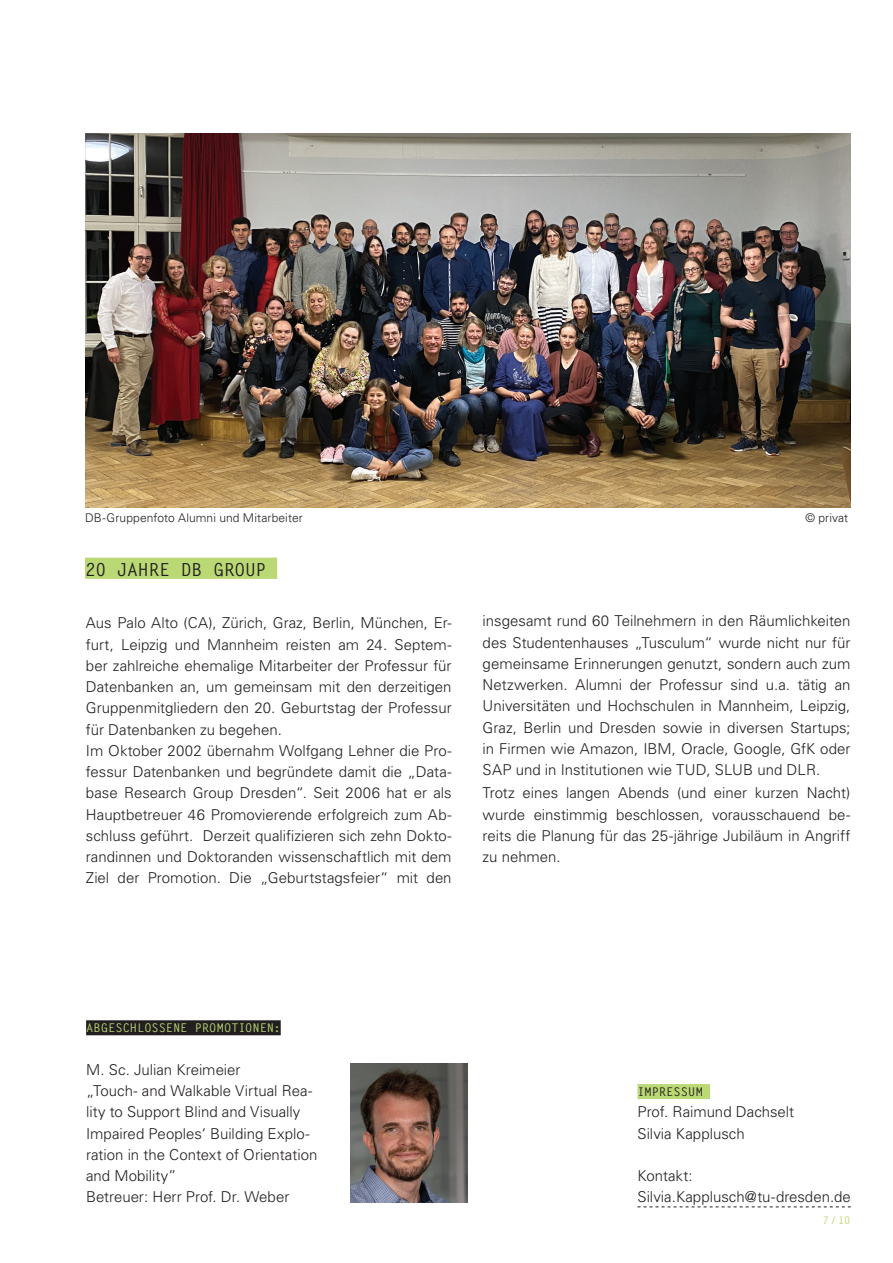
<style>
.page{position:relative;width:893px;height:1263px;background:#fff}
.page>*{position:absolute;margin:0;border:0;box-sizing:border-box;transform-origin:0 0}
.t1{font:700 18px "Letter Gothic Std";letter-spacing:-.01em;color:#231f20}
.t2{font:300 15px/21.3px "Univers LT Std";color:#231f20}
.Überschrift_2{font:300 12px "Univers LT Std";letter-spacing:.01em;color:#231f20}
.t3{font:700 12px "Letter Gothic Std";letter-spacing:.005em;color:#bad874}
.t4{font:700 12px "Letter Gothic Std";letter-spacing:.005em;color:#231f20}
.t5{font:700 10.5px "Letter Gothic Std";color:#bad874}
</style>
<div class="page">
<div style="left:85px;top:558px;width:192px;height:21px;background:#bad874"></div>
<img style="left:85px;top:133px;width:765px;height:374px">
<div style="left:86px;top:1020px;width:195px;height:15px;background:#231f20"></div>
<img style="left:350px;top:1063px;width:118px;height:139px">
<div style="left:637px;top:1084px;width:73px;height:15px;background:#bad874"></div>
<svg style="left:637px;top:1206px;width:214px;height:1px"></svg>
<h2 class="Überschrift_2" style="left:85px;top:510px;width:219px">DB-Gruppenfoto Alumni und Mitarbeiter</h2>
<h2 class="Überschrift_2" style="left:805px;top:510px;width:44px">© privat</h2>
<h2 class="t1" style="left:85px;top:558px;width:183px">20 JAHRE DB GROUP</h2>
<p class="t2" style="left:86px;top:612px;width:367px">Aus Palo Alto (CA), Zürich, Graz, Berlin, München, Er&shy;furt, Leipzig und Mannheim reisten am 24. Septem&shy;ber zahlreiche ehemalige Mitarbeiter der Professur für Datenbanken an, um gemeinsam mit den derzeitigen Gruppenmitgliedern den 20. Geburtstag der Professur für Datenbanken zu begehen.<br>Im Oktober 2002 übernahm Wolfgang Lehner die Pro&shy;fessur Datenbanken und begründete damit die „Data&shy;base Research Group Dresden“. Seit 2006 hat er als Hauptbetreuer 46 Promovierende erfolgreich zum Ab&shy;schluss geführt. Derzeit qualifizieren sich zehn Dokto&shy;randinnen und Doktoranden wissenschaftlich mit dem Ziel der Promotion. Die „Geburtstagsfeier“ mit den</p>
<p class="t2" style="left:483px;top:610px;width:369px;text-align:justify">insgesamt rund 60 Teilnehmern in den Räumlichkeiten des Studentenhauses „Tusculum“ wurde nicht nur für gemeinsame Erinnerungen genutzt, sondern auch zum Netzwerken. Alumni der Professur sind u.a. tätig an Universitäten und Hochschulen in Mannheim, Leipzig, Graz, Berlin und Dresden sowie in diversen Startups; in Firmen wie Amazon, IBM, Oracle, Google, GfK oder SAP und in Institutionen wie TUD, SLUB und DLR.</p>
<p class="t2" style="left:483px;top:782px;width:369px;text-align:justify">Trotz eines langen Abends (und einer kurzen Nacht) wurde einstimmig beschlossen, vorausschauend be&shy;reits die Planung für das 25-jährige Jubiläum in Angriff zu nehmen.</p>
<h3 class="t3" style="left:86px;top:1020px;width:196px">ABGESCHLOSSENE PROMOTIONEN:</h3>
<h3 class="t2" style="left:86px;top:1059px;width:233px">M. Sc. Julian Kreimeier<br>„Touch- and Walkable Virtual Rea&shy;lity to Support Blind and Visually<br>Impaired Peoples‘ Building Explo&shy;ration in the Context of Orientation and Mobility”<br>Betreuer: Herr Prof. Dr. Weber</h3>
<h3 class="t4" style="left:637px;top:1084px;width:67px">IMPRESSUM</h3>
<p class="t2" style="left:637px;top:1101px;width:158px">Prof. Raimund Dachselt<br>Silvia Kapplusch</p>
<p class="t2" style="left:637px;top:1165px;width:215px">Kontakt:<br>Silvia.Kapplusch@tu-dresden.de</p>
<p class="t5" style="left:823px;top:1213px;width:29px">7/10</p>
</div>
